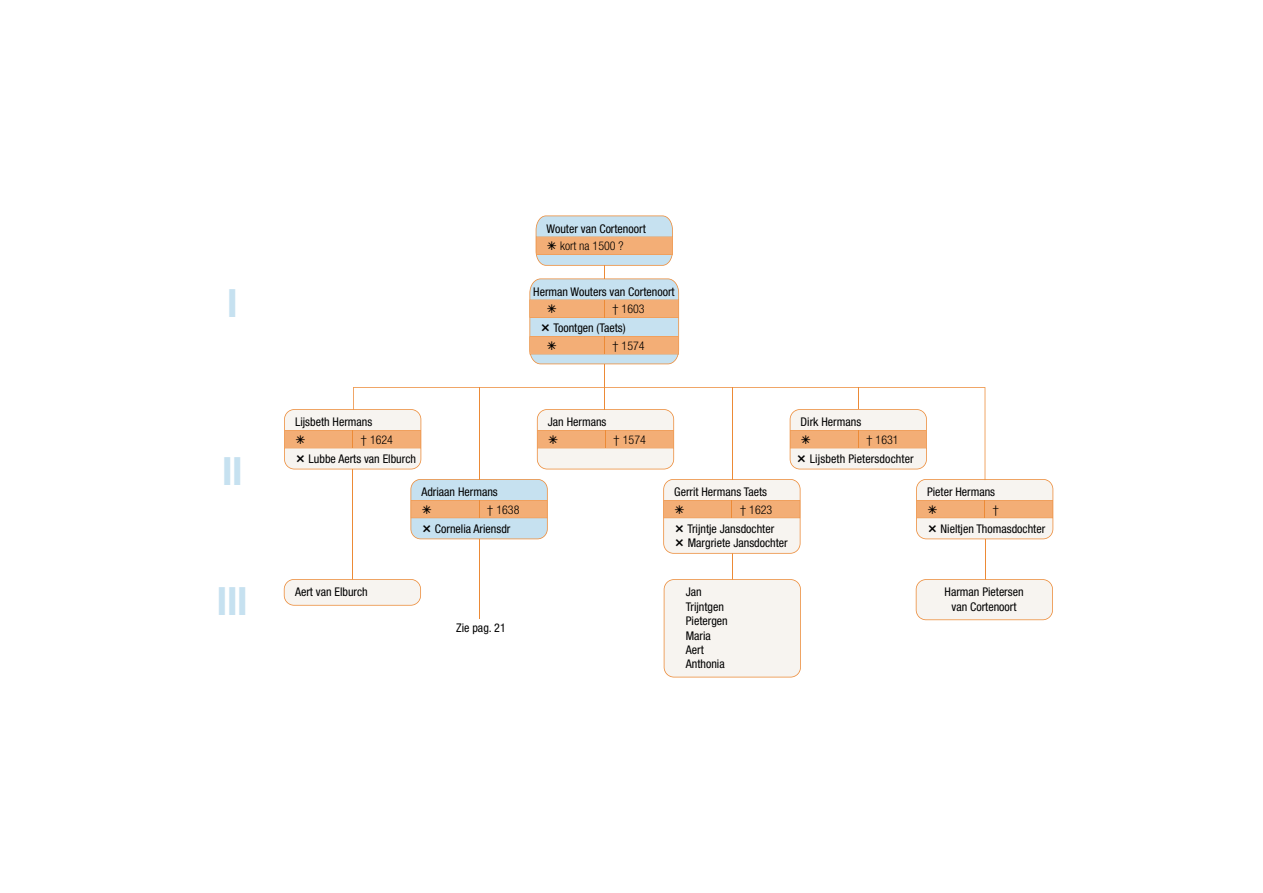
<style>
.page{position:relative;width:1263px;height:893px;background:#fff}
.page>*{position:absolute;margin:0;border:0;box-sizing:border-box;transform-origin:0 0}
.t1{font:800 condensed 39px "Helvetica Neue";color:#c6e1f0;scale:.9 1}
.t2{font:condensed 12px/14.4px "Helvetica Neue";color:#000}
.t3{font:300 condensed 12px "Helvetica Neue";color:#000}
.t4{font:300 12px "Helvetica Neue";color:#000}
.s1{font-stretch:normal}
.s2{font-weight:300;font-stretch:normal}
.s3{font-weight:300}
</style>
<div class="page">
<hr style="left:352px;top:469px;width:1px;height:111px;background:#ec8a36">
<hr style="left:479px;top:534px;width:1px;height:84px;background:#ec8a36">
<hr style="left:732px;top:534px;width:1px;height:50px;background:#ec8a36">
<hr style="left:985px;top:534px;width:1px;height:50px;background:#ec8a36">
<svg style="left:284px;top:579px;width:137px;height:27px"></svg>
<div style="left:664px;top:579px;width:137px;height:98px;background:#f7f4f0"></div>
<svg style="left:916px;top:579px;width:137px;height:41px"></svg>
<svg style="left:353px;top:387px;width:632px;height:92px"></svg>
<hr style="left:604px;top:364px;width:1px;height:45px;background:#ec8a36">
<hr style="left:479px;top:388px;width:1px;height:92px;background:#ec8a36">
<hr style="left:732px;top:388px;width:1px;height:92px;background:#ec8a36">
<svg style="left:284px;top:409px;width:137px;height:60px"></svg>
<svg style="left:529px;top:216px;width:150px;height:148px;background:#decfc0"></svg>
<svg style="left:537px;top:409px;width:137px;height:60px"></svg>
<svg style="left:790px;top:388px;width:137px;height:81px"></svg>
<svg style="left:410px;top:479px;width:138px;height:60px;background:#d5cfc5"></svg>
<svg style="left:663px;top:479px;width:137px;height:75px"></svg>
<svg style="left:916px;top:479px;width:137px;height:60px"></svg>
<h1 class="t1" style="left:227px;top:279px;width:12px">I</h1>
<h1 class="t1" style="left:222px;top:447px;width:24px">II</h1>
<h1 class="t1" style="left:217px;top:576px;width:35px">III</h1>
<p class="t2" style="left:547px;top:221px;width:101px">Wouter van Cortenoort</p>
<p class="t3" style="left:560px;top:239px;width:65px">kort na 1500 ?</p>
<p class="t2" style="left:533px;top:284px;width:143px">Herman Wouters van Cortenoort</p>
<p class="t2" style="left:553px;top:320px;width:74px">Toontgen (Taets)</p>
<p class="t3" style="left:612px;top:302px;width:34px"><span class="s1">†</span> 1603</p>
<p class="t3" style="left:612px;top:339px;width:34px"><span class="s1">†</span> 1574</p>
<p class="t2" style="left:295px;top:415px;width:79px">Lijsbeth Hermans</p>
<p class="t2" style="left:309px;top:451px;width:109px">Lubbe Aerts van Elburch</p>
<p class="t3" style="left:360px;top:433px;width:34px"><span class="s1">†</span> 1624</p>
<p class="t2" style="left:548px;top:415px;width:60px">Jan Hermans</p>
<p class="t3" style="left:613px;top:433px;width:34px"><span class="s1">†</span> 1574</p>
<p class="t2" style="left:801px;top:415px;width:62px">Dirk Hermans</p>
<p class="t2" style="left:810px;top:430px;width:105px;line-height:18.8px;text-indent:56px"><span class="s2">†</span> <span class="s3">1631<br></span>Lijsbeth Pietersdochter</p>
<p class="t2" style="left:421px;top:485px;width:78px">Adriaan Hermans</p>
<p class="t2" style="left:435px;top:521px;width:77px">Cornelia Ariensdr</p>
<p class="t3" style="left:487px;top:503px;width:34px"><span class="s1">†</span> 1638</p>
<p class="t2" style="left:674px;top:485px;width:94px">Gerrit Hermans Taets</p>
<p class="t2" style="left:687px;top:521px;width:102px">Trijntje Jansdochter<br>Margriete Jansdochter</p>
<p class="t3" style="left:740px;top:503px;width:34px"><span class="s1">†</span> 1623</p>
<p class="t2" style="left:927px;top:485px;width:70px">Pieter Hermans</p>
<p class="t2" style="left:940px;top:521px;width:106px">Nieltjen Thomasdochter</p>
<p class="t4" style="left:992px;top:502px;width:8px">†</p>
<p class="t2" style="left:295px;top:585px;width:74px">Aert van Elburch</p>
<p class="t2" style="left:456px;top:620px;width:51px">Zie pag. 21</p>
<p class="t2" style="left:686px;top:585px;width:43px">Jan<br>Trijntgen<br>Pietergen<br>Maria<br>Aert<br>Anthonia</p>
<p class="t2" style="left:944px;top:585px;width:81px;text-align:center">Harman Pietersen van Cortenoort</p>
</div>
